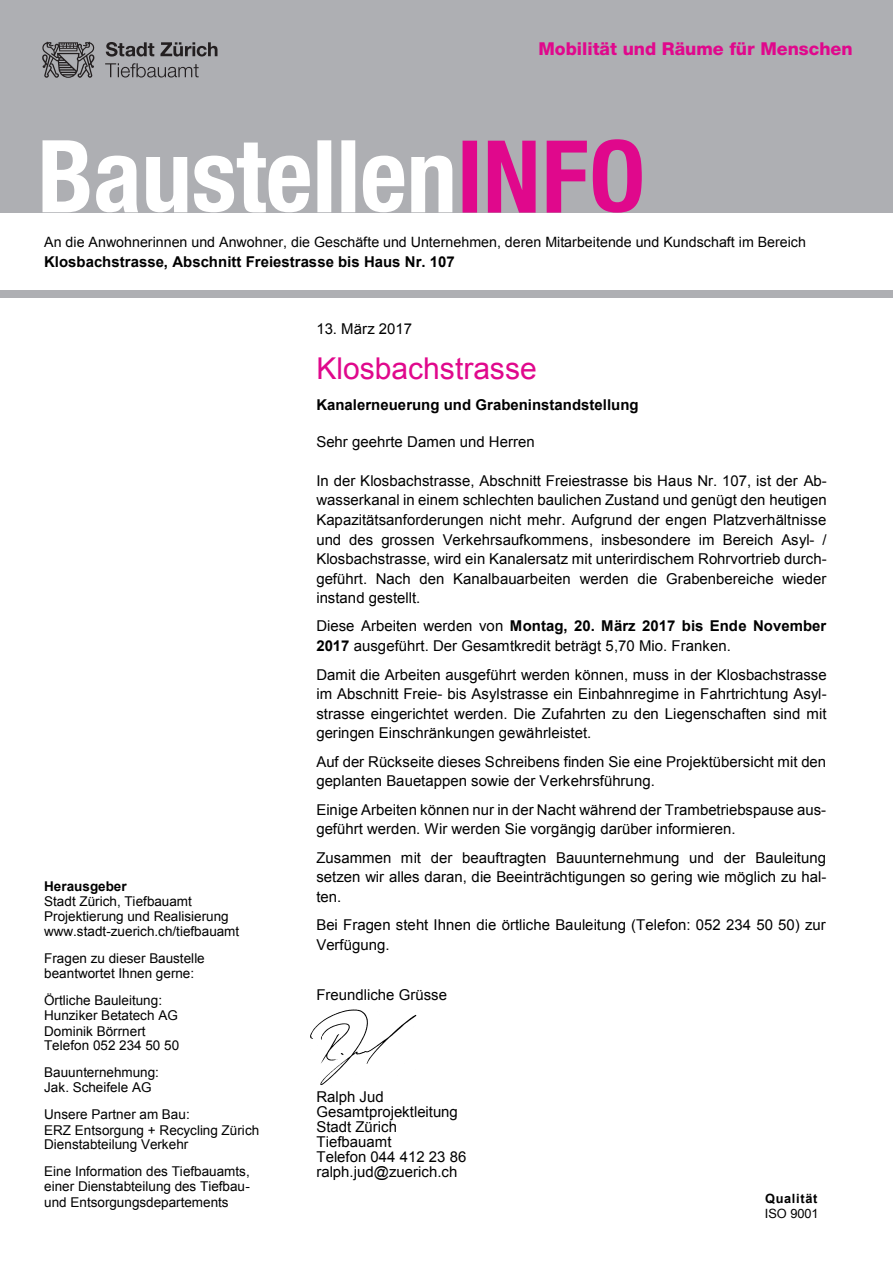
<style>
.page{position:relative;width:893px;height:1263px;background:#fff}
.page>*{position:absolute;margin:0;border:0;box-sizing:border-box;transform-origin:0 0}
.t1{font:30px "Arial";color:#e0088c}
.t2{font:800 17.85px "Helvetica Neue";color:#e0088c}
.t3{font:15px/19.5px "Arial";color:#000}
.t4{font:700 15px "Arial";color:#000}
.t5{font:14.25px "Arial";color:#000}
.t6{font:13.5px/15px "Arial";letter-spacing:.005em;color:#000}
.t7{font:700 13.5px "Arial";color:#000}
.t8{font:700 12.75px "Arial";letter-spacing:.05em;color:#000}
.t9{font:12.75px "Arial";letter-spacing:-.005em;color:#000}
.s1{font-weight:700}
</style>
<div class="page">
<div style="left:0;top:0;width:893px;height:213px;background:#aeafb3"></div>
<svg style="left:463px;top:139px;width:179px;height:74px"></svg>
<svg style="left:43px;top:140px;width:409px;height:72px"></svg>
<svg style="left:106px;top:42px;width:48px;height:15px"></svg>
<svg style="left:160px;top:42px;width:57px;height:15px"></svg>
<svg style="left:105px;top:63px;width:94px;height:15px"></svg>
<svg style="left:42px;top:42px;width:53px;height:36px"></svg>
<div style="left:0;top:290px;width:893px;height:8px;background:#aeafb3"></div>
<img style="left:310px;top:1009px;width:106px;height:76px">
<p class="t2" style="left:538px;top:38px;width:316px">Mobilität und Räume für Menschen</p>
<p class="t5" style="left:44px;top:233px;width:763px">An die Anwohnerinnen und Anwohner, die Geschäfte und Unternehmen, deren Mitarbeitende und Kundschaft im Bereich</p>
<p class="t4" style="left:44px;top:252px;width:412px">Klosbachstrasse, Abschnitt Freiestrasse bis Haus Nr. 107</p>
<p class="t7" style="left:44px;top:878px;width:84px">Herausgeber</p>
<p class="t6" style="left:44px;top:894px;width:197px">Stadt Zürich, Tiefbauamt<br>Projektierung und Realisierung www.stadt-zuerich.ch/tiefbauamt</p>
<p class="t6" style="left:44px;top:951px;width:162px">Fragen zu dieser Baustelle beantwortet Ihnen gerne:</p>
<p class="t6" style="left:44px;top:993px;width:137px">Örtliche Bauleitung:<br>Hunziker Betatech AG<br>Dominik Börrnert<br>Telefon 052 234 50 50</p>
<p class="t6" style="left:44px;top:1065px;width:116px">Bauunternehmung:<br>Jak. Scheifele AG</p>
<p class="t6" style="left:44px;top:1107px;width:216px">Unsere Partner am Bau:<br>ERZ Entsorgung + Recycling Zürich<br>Dienstabteilung Verkehr</p>
<p class="t6" style="left:44px;top:1164px;width:207px;text-align:justify">Eine Information des Tiefbauamts, einer Dienstabteilung des Tiefbau&shy;und Entsorgungsdepartements</p>
<p class="t3" style="left:316px;top:319px;width:97px">13. März 2017</p>
<h1 class="t1" style="left:316px;top:349px;width:222px">Klosbachstrasse</h1>
<p class="t4" style="left:316px;top:395px;width:324px">Kanalerneuerung und Grabeninstandstellung</p>
<p class="t3" style="left:316px;top:432px;width:220px">Sehr geehrte Damen und Herren</p>
<p class="t3" style="left:316px;top:471px;width:512px;text-align:justify">In der Klosbachstrasse, Abschnitt Freiestrasse bis Haus Nr. 107, ist der Ab&shy;wasserkanal in einem schlechten baulichen Zustand und genügt den heutigen Kapazitätsanforderungen nicht mehr. Aufgrund der engen Platzverhältnisse und des grossen Verkehrsaufkommens, insbesondere im Bereich Asyl- / Klosbachstrasse, wird ein Kanalersatz mit unterirdischem Rohrvortrieb durch&shy;geführt. Nach den Kanalbauarbeiten werden die Grabenbereiche wieder instand gestellt.</p>
<p class="t3" style="left:316px;top:616px;width:511px">Diese Arbeiten werden von <span class="s1">Montag, 20. März 2017 bis Ende November<br>2017</span> ausgeführt. Der Gesamtkredit beträgt 5,70 Mio. Franken.</p>
<p class="t3" style="left:316px;top:665px;width:512px;text-align:justify">Damit die Arbeiten ausgeführt werden können, muss in der Klosbachstrasse im Abschnitt Freie- bis Asylstrasse ein Einbahnregime in Fahrtrichtung Asyl&shy;strasse eingerichtet werden. Die Zufahrten zu den Liegenschaften sind mit geringen Einschränkungen gewährleistet.</p>
<p class="t3" style="left:316px;top:751px;width:511px">Auf der Rückseite dieses Schreibens finden Sie eine Projektübersicht mit den geplanten Bauetappen sowie der Verkehrsführung.</p>
<p class="t3" style="left:316px;top:800px;width:511px">Einige Arbeiten können nur in der Nacht während der Trambetriebspause aus&shy;geführt werden. Wir werden Sie vorgängig darüber informieren.</p>
<p class="t3" style="left:316px;top:848px;width:511px;text-align:justify">Zusammen mit der beauftragten Bauunternehmung und der Bauleitung setzen wir alles daran, die Beeinträchtigungen so gering wie möglich zu hal&shy;ten.</p>
<p class="t3" style="left:316px;top:915px;width:511px">Bei Fragen steht Ihnen die örtliche Bauleitung (Telefon: 052 234 50 50) zur<br>Verfügung.</p>
<p class="t3" style="left:316px;top:985px;width:132px">Freundliche Grüsse</p>
<p class="t3" style="left:316px;top:1089px;width:151px;line-height:15px">Ralph Jud<br>Gesamtprojektleitung<br>Stadt Zürich<br>Tiefbauamt<br>Telefon 044 412 23 86 ralph.jud@zuerich.ch</p>
<p class="t8" style="left:765px;top:1190px;width:54px">Qualität</p>
<p class="t9" style="left:765px;top:1205px;width:55px">ISO 9001</p>
</div>
